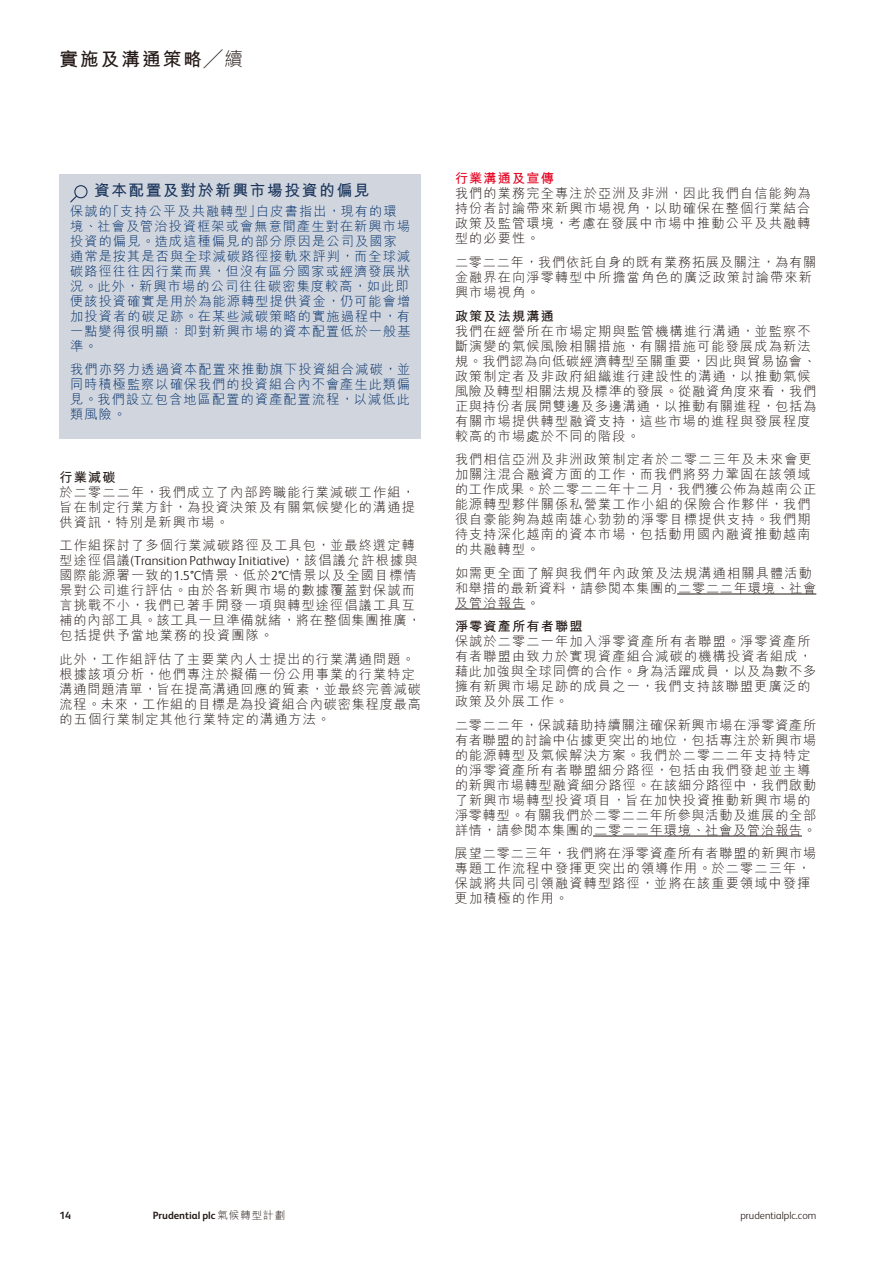
<style>
.page{position:relative;width:893px;height:1263px;background:#fff}
.page>*{position:absolute;margin:0;border:0;box-sizing:border-box;transform-origin:0 0}
.t1{font:700 18.75px "M Hei HK";letter-spacing:.1em;color:#231916}
.t2{font:700 15.75px "M Hei HK";letter-spacing:.1em;color:#1a355c}
.t3{font:300 13.2px/15px "M Hei HK";letter-spacing:.09em;color:#231916}
.t4{font:300 13.2px/15px "M Hei HK";letter-spacing:.085em;color:#002e6b}
.t5{font:300 13.2px/15px "M Hei HK";letter-spacing:.065em;color:#231916}
.t6{font:300 13.2px "FS Albert Pro";color:#231916}
.t7{font:700 13.2px "M Hei HK";letter-spacing:.09em;color:#231916}
.t8{font:700 13.2px "M Hei HK";letter-spacing:.09em;color:#e60020}
.t9{font:700 10.5px "FS Albert Pro";color:#231916}
.t10{font:300 10.5px "FS Albert Pro";color:#231916}
.s1{font-weight:300}
.s2{font-family:"M Hei HK"}
.s3{font-family:"FS Albert Pro"}
.s4{font-family:"FS Albert Pro";font-weight:400;font-style:italic}
.s5{font-family:"M Hei HK";font-weight:300}
</style>
<div class="page">
<hr style="left:677px;top:594px;width:139px;height:1px;background:#231916">
<hr style="left:455px;top:609px;width:70px;height:1px;background:#231916">
<hr style="left:593px;top:836px;width:209px;height:1px;background:#231916">
<div style="left:60px;top:174px;width:361px;height:265px;background:#d1d6de"></div>
<div style="left:74px;top:185px;width:14px;height:13px;border:1px solid #1a355c;border-radius:50%"></div>
<svg style="left:70px;top:195px;width:8px;height:8px"></svg>
<h1 class="t1" style="left:60px;top:45px;width:185px">實施及溝通策略<span class="s1">╱續</span></h1>
<p class="t2" style="left:94px;top:179px;width:277px">資本配置及對於新興市場投資的偏見</p>
<p class="t4" style="left:70px;top:203px;width:342px">保誠的「支持公平及共融轉型」白皮書指出，現有的環境、社會及管治投資框架或會無意間產生對在新興市場投資的偏見。造成這種偏見的部分原因是公司及國家通常是按其是否與全球減碳路徑接軌來評判，而全球減碳路徑往往因行業而異，但沒有區分國家或經濟發展狀況。此外，新興市場的公司往往碳密集度較高，如此即便該投資確實是用於為能源轉型提供資金，仍可能會增加投資者的碳足跡。在某些減碳策略的實施過程中，有一點變得很明顯：即對新興市場的資本配置低於一般基準。</p>
<p class="t4" style="left:70px;top:361px;width:342px;text-align:justify">我們亦努力透過資本配置來推動旗下投資組合減碳，並同時積極監察以確保我們的投資組合內不會產生此類偏見。我們設立包含地區配置的資產配置流程，以減低此類風險。</p>
<p class="t7" style="left:60px;top:467px;width:58px">行業減碳</p>
<p class="t3" style="left:60px;top:484px;width:357px;text-align:justify">於二零二二年，我們成立了內部跨職能行業減碳工作組，旨在制定行業方針，為投資決策及有關氣候變化的溝通提供資訊，特別是新興市場。</p>
<p class="t3" style="left:60px;top:537px;width:357px">工作組探討了多個行業減碳路徑及工具包，並最終選定轉</p>
<p class="t6" style="left:60px;top:552px;width:360px"><span class="s2">型途徑倡議</span>(Transition Pathway Initiative)<span class="s2">，該倡議允許根據與</span></p>
<p class="t3" style="left:60px;top:567px;width:363px">國際能源署一致的<span class="s3">1.5</span><span class="s4">°</span><span class="s3">C</span>情景、低於<span class="s3">2</span><span class="s4">°</span><span class="s3">C</span>情景以及全國目標情景對公司進行評估。由於各新興市場的數據覆蓋對保誠而言挑戰不小，我們已著手開發一項與轉型途徑倡議工具互補的內部工具。該工具一旦準備就緒，將在整個集團推廣，包括提供予當地業務的投資團隊。</p>
<p class="t3" style="left:60px;top:651px;width:363px">此外，工作組評估了主要業內人士提出的行業溝通問題。根據該項分析，他們專注於擬備一份公用事業的行業特定溝通問題清單，旨在提高溝通回應的質素，並最終完善減碳流程。未來，工作組的目標是為投資組合內碳密集程度最高的五個行業制定其他行業特定的溝通方法。</p>
<p class="t8" style="left:455px;top:169px;width:100px">行業溝通及宣傳</p>
<p class="t3" style="left:455px;top:186px;width:357px;text-align:justify">我們的業務完全專注於亞洲及非洲，因此我們自信能夠為持份者討論帶來新興市場視角，以助確保在整個行業結合政策及監管環境，考慮在發展中市場中推動公平及共融轉型的必要性。</p>
<p class="t3" style="left:455px;top:254px;width:363px">二零二二年，我們依託自身的既有業務拓展及關注，為有關金融界在向淨零轉型中所擔當角色的廣泛政策討論帶來新興市場視角。</p>
<p class="t7" style="left:455px;top:306px;width:100px">政策及法規溝通</p>
<p class="t3" style="left:455px;top:323px;width:363px">我們在經營所在市場定期與監管機構進行溝通，並監察不斷演變的氣候風險相關措施，有關措施可能發展成為新法規。我們認為向低碳經濟轉型至關重要，因此與貿易協會、政策制定者及非政府組織進行建設性的溝通，以推動氣候風險及轉型相關法規及標準的發展。從融資角度來看，我們正與持份者展開雙邊及多邊溝通，以推動有關進程，包括為有關市場提供轉型融資支持，這些市場的進程與發展程度較高的市場處於不同的階段。</p>
<p class="t3" style="left:455px;top:451px;width:363px">我們相信亞洲及非洲政策制定者於二零二三年及未來會更加關注混合融資方面的工作，而我們將努力鞏固在該領域的工作成果。於二零二二年十二月，我們獲公佈為越南公正能源轉型夥伴關係私營業工作小組的保險合作夥伴，我們很自豪能夠為越南雄心勃勃的淨零目標提供支持。我們期待支持深化越南的資本市場，包括動用國內融資推動越南的共融轉型。</p>
<p class="t3" style="left:455px;top:565px;width:363px">如需更全面了解與我們年內政策及法規溝通相關具體活動和舉措的最新資料，請參閱本集團的二零二二年環境、社會及管治報告。</p>
<p class="t7" style="left:455px;top:616px;width:129px">淨零資產所有者聯盟</p>
<p class="t3" style="left:455px;top:633px;width:363px">保誠於二零二一年加入淨零資產所有者聯盟。淨零資產所有者聯盟由致力於實現資產組合減碳的機構投資者組成，藉此加強與全球同儕的合作。身為活躍成員，以及為數不多擁有新興市場足跡的成員之一，我們支持該聯盟更廣泛的政策及外展工作。</p>
<p class="t5" style="left:455px;top:717px;width:363px">二零二二年，保誠藉助持續關注確保新興市場在淨零資產所有者聯盟的討論中佔據更突出的地位，包括專注於新興市場的能源轉型及氣候解決方案。我們於二零二二年支持特定的淨零資產所有者聯盟細分路徑，包括由我們發起並主導的新興市場轉型融資細分路徑。在該細分路徑中，我們啟動了新興市場轉型投資項目，旨在加快投資推動新興市場的淨零轉型。有關我們於二零二二年所參與活動及進展的全部詳情，請參閱本集團的二零二二年環境、社會及管治報告。</p>
<p class="t3" style="left:455px;top:845px;width:363px">展望二零二三年，我們將在淨零資產所有者聯盟的新興市場專題工作流程中發揮更突出的領導作用。於二零二三年，保誠將共同引領融資轉型路徑，並將在該重要領域中發揮更加積極的作用。</p>
<p class="t9" style="left:60px;top:1208px;width:13px">14</p>
<p class="t9" style="left:153px;top:1208px;width:134px">Prudential plc <span class="s5">氣候轉型計劃</span></p>
<p class="t10" style="left:740px;top:1208px;width:78px">prudentialplc.com</p>
</div>
